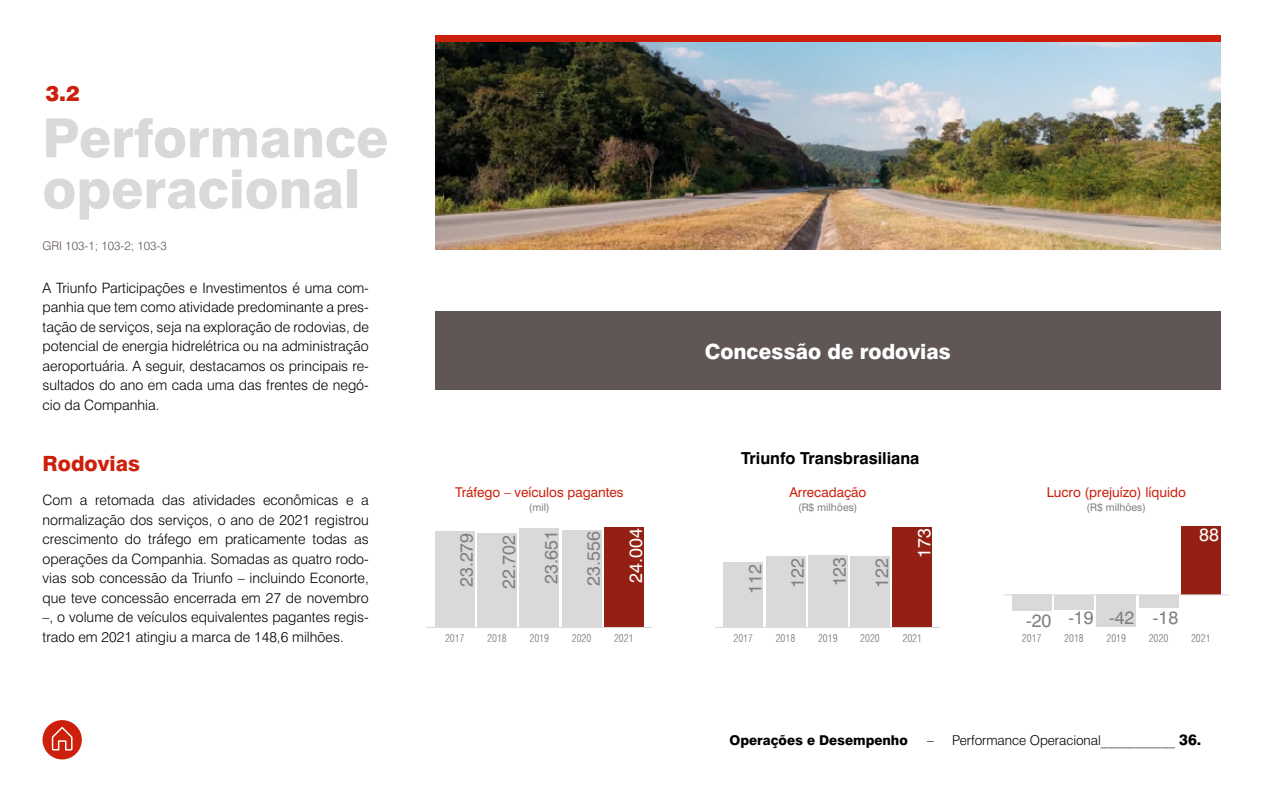
<style>
.page{position:relative;width:1263px;height:796px;background:#fff}
.page>*{position:absolute;margin:0;border:0;box-sizing:border-box;transform-origin:0 0}
.t1{font:800 54px/51px "Swiss 721";color:#d9d9d9}
.t2{font:800 21px "Swiss 721";color:#fff}
.t3{font:800 21px "Swiss 721";color:#cc200d}
.t4{font:900 21px "Swiss 721";color:#cc200d}
.t5{font:18px "Swiss 721 Roman";color:#808080}
.t6{font:18px "Swiss 721 Roman";color:#fff}
.t7{font:700 16.5px "Swiss 721";color:#000}
.t8{font:800 15px "Swiss 721";color:#000}
.t9{font:300 14.25px/19.5px "Swiss 721";color:#000;text-align:justify}
.t10{font:13.5px "Swiss 721 Roman";color:#cc200d}
.t11{font:300 13.5px "Swiss 721";color:#000}
.t12{font:800 13.5px "Swiss 721";color:#000}
.t13{font:300 12px "Swiss 721";color:#615656}
.t14{font:300 condensed 10.5px "Swiss 721 BT";color:#747575}
.t15{font:10.5px "Swiss 721 Roman";color:#7f8080}
</style>
<div class="page">
<div style="left:435px;top:35px;width:785px;height:12px;background:#cc200d"></div>
<div style="left:435px;top:311px;width:785px;height:78px;background:#615656"></div>
<div style="left:435px;top:531px;width:39px;height:96px;background:#d9d9d9"></div>
<div style="left:477px;top:533px;width:40px;height:94px;background:#d9d9d9"></div>
<div style="left:520px;top:528px;width:39px;height:99px;background:#d9d9d9"></div>
<div style="left:562px;top:529px;width:39px;height:98px;background:#d9d9d9"></div>
<div style="left:604px;top:526px;width:39px;height:101px;background:#942013"></div>
<div style="left:724px;top:562px;width:39px;height:65px;background:#d9d9d9"></div>
<div style="left:1012px;top:594px;width:39px;height:16px;background:#d9d9d9"></div>
<div style="left:1054px;top:594px;width:40px;height:15px;background:#d9d9d9"></div>
<div style="left:1097px;top:594px;width:39px;height:32px;background:#d9d9d9"></div>
<div style="left:1139px;top:594px;width:39px;height:13px;background:#d9d9d9"></div>
<div style="left:1181px;top:525px;width:39px;height:69px;background:#942013"></div>
<div style="left:766px;top:556px;width:39px;height:71px;background:#d9d9d9"></div>
<div style="left:808px;top:555px;width:39px;height:72px;background:#d9d9d9"></div>
<div style="left:850px;top:556px;width:40px;height:71px;background:#d9d9d9"></div>
<div style="left:893px;top:526px;width:39px;height:101px;background:#942013"></div>
<hr style="left:426px;top:626px;width:226px;height:1px;background:#d9d9d9">
<hr style="left:715px;top:626px;width:226px;height:1px;background:#d9d9d9">
<hr style="left:1003px;top:594px;width:226px;height:1px;background:#d9d9d9">
<img style="left:435px;top:43px;width:785px;height:206px">
<div style="left:43px;top:719px;width:39px;height:40px;background:#cc200d;border-radius:50%"></div>
<svg style="left:52px;top:726px;width:21px;height:24px"></svg>
<h2 class="t4" style="left:46px;top:81px;width:36px">3.2</h2>
<h1 class="t1" style="left:43px;top:112px;width:347px">Performance operacional</h1>
<p class="t13" style="left:43px;top:238px;width:126px">GRI 103-1; 103-2; 103-3</p>
<p class="t9" style="left:43px;top:277px;width:328px">A Triunfo Participações e Investimentos é uma com&shy;panhia que tem como atividade predominante a pres&shy;tação de serviços, seja na exploração de rodovias, de potencial de energia hidrelétrica ou na administração aeroportuária. A seguir, destacamos os principais re&shy;sultados do ano em cada uma das frentes de negó&shy;cio da Companhia.</p>
<h2 class="t3" style="left:43px;top:451px;width:99px">Rodovias</h2>
<p class="t9" style="left:43px;top:490px;width:328px">Com a retomada das atividades econômicas e a normalização dos serviços, o ano de 2021 registrou crescimento do tráfego em praticamente todas as operações da Companhia. Somadas as quatro rodo&shy;vias sob concessão da Triunfo – incluindo Econorte, que teve concessão encerrada em 27 de novembro –, o volume de veículos equivalentes pagantes regis&shy;trado em 2021 atingiu a marca de 148,6 milhões.</p>
<h2 class="t2" style="left:705px;top:338px;width:248px">Concessão de rodovias</h2>
<p class="t10" style="left:455px;top:484px;width:170px">Tráfego – veículos pagantes</p>
<p class="t15" style="left:529px;top:500px;width:22px">(mil)</p>
<p class="t5" style="left:456px;top:586px;width:56px;rotate:-90deg">23.279</p>
<p class="t5" style="left:498px;top:589px;width:56px;rotate:-90deg">22.702</p>
<p class="t5" style="left:540px;top:584px;width:56px;rotate:-90deg">23.651</p>
<p class="t5" style="left:582px;top:585px;width:56px;rotate:-90deg">23.556</p>
<p class="t6" style="left:625px;top:582px;width:56px;rotate:-90deg">24.004</p>
<p class="t7" style="left:741px;top:448px;width:180px">Triunfo Transbrasiliana</p>
<p class="t10" style="left:789px;top:484px;width:78px">Arrecadação</p>
<p class="t15" style="left:798px;top:500px;width:61px">(R$ milhões)</p>
<p class="t5" style="left:744px;top:593px;width:31px;rotate:-90deg">112</p>
<p class="t5" style="left:786px;top:587px;width:31px;rotate:-90deg">122</p>
<p class="t5" style="left:829px;top:586px;width:31px;rotate:-90deg">123</p>
<p class="t5" style="left:871px;top:587px;width:31px;rotate:-90deg">122</p>
<p class="t6" style="left:913px;top:557px;width:31px;rotate:-90deg">173</p>
<p class="t10" style="left:1047px;top:484px;width:141px">Lucro (prejuízo) líquido</p>
<p class="t15" style="left:1086px;top:500px;width:61px">(R$ milhões)</p>
<p class="t6" style="left:1199px;top:523px;width:21px">88</p>
<p class="t5" style="left:1026px;top:606px;width:154px">-20 -19 -42 -18</p>
<p class="t14" style="left:445px;top:631px;width:21px">2017</p>
<p class="t14" style="left:487px;top:631px;width:21px">2018</p>
<p class="t14" style="left:529px;top:631px;width:21px">2019</p>
<p class="t14" style="left:572px;top:631px;width:21px">2020</p>
<p class="t14" style="left:614px;top:631px;width:21px">2021</p>
<p class="t14" style="left:733px;top:631px;width:21px">2017</p>
<p class="t14" style="left:776px;top:631px;width:21px">2018</p>
<p class="t14" style="left:818px;top:631px;width:21px">2019</p>
<p class="t14" style="left:860px;top:631px;width:21px">2020</p>
<p class="t14" style="left:902px;top:631px;width:21px">2021</p>
<p class="t14" style="left:1022px;top:631px;width:21px">2017</p>
<p class="t14" style="left:1064px;top:631px;width:21px">2018</p>
<p class="t14" style="left:1106px;top:631px;width:21px">2019</p>
<p class="t14" style="left:1149px;top:631px;width:21px">2020</p>
<p class="t14" style="left:1191px;top:631px;width:21px">2021</p>
<p class="t12" style="left:730px;top:731px;width:180px">Operações e Desempenho</p>
<p class="t11" style="left:927px;top:731px;width:249px">– Performance Operacional___________</p>
<p class="t8" style="left:1179px;top:730px;width:24px">36.</p>
</div>
